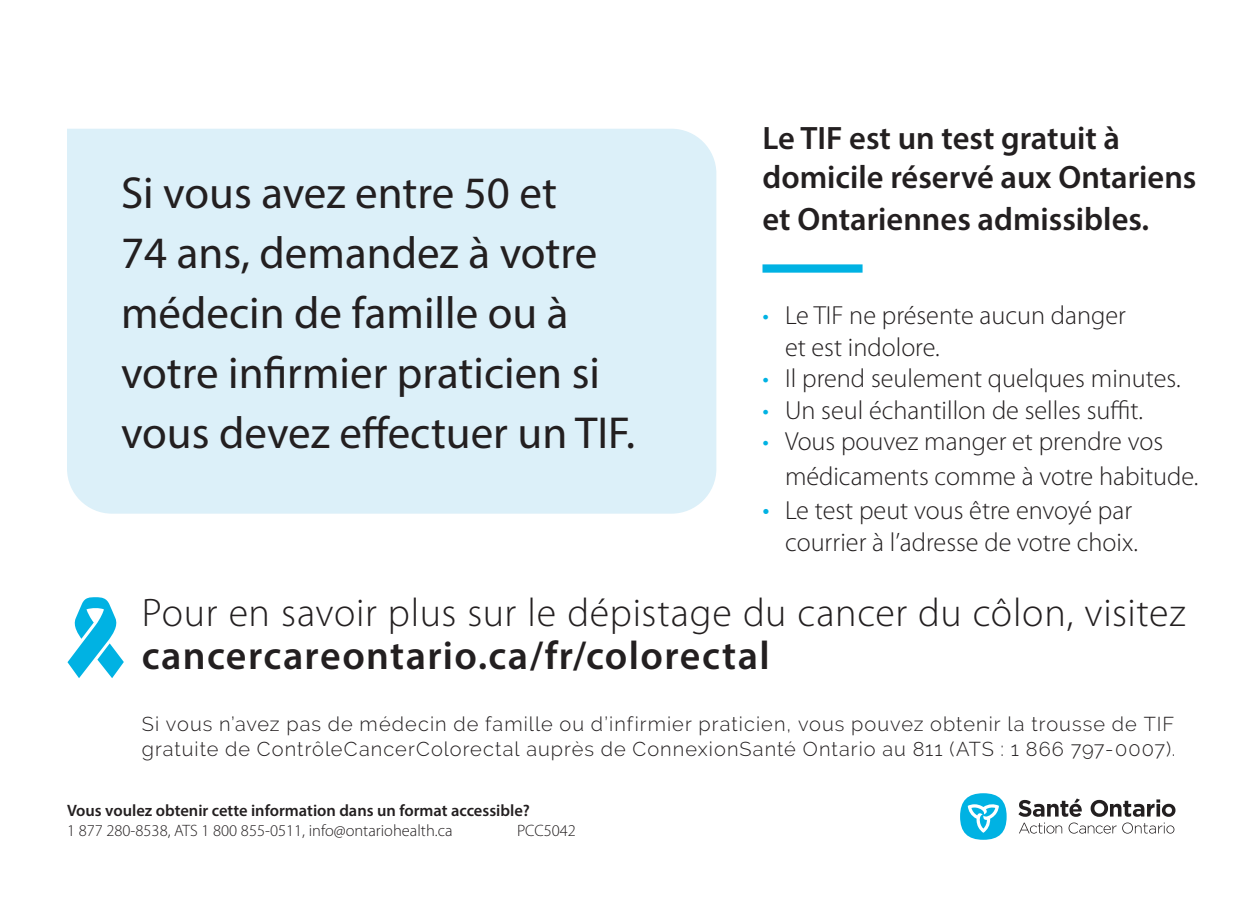
<style>
.page{position:relative;width:1260px;height:900px;background:#fff}
.page>*{position:absolute;margin:0;border:0;box-sizing:border-box;transform-origin:0 0}
.t1{font:45px/60px "Myriad Pro";color:#231f20}
.t2{font:300 40px/42.5px "Myriad Pro";letter-spacing:.015em;color:#231f20}
.t3{font:600 32.5px/39px "Myriad Pro";color:#231f20}
.t4{font:300 26.25px/31.5px "Myriad Pro";color:#231f20}
.t5{font:300 20px/25px "Raleway";letter-spacing:.05em;color:#231f20}
.t6{font:600 16.5px/19.8px "Myriad Pro";color:#231f20}
.t7{font:300 16.5px "Myriad Pro";color:#231f20}
.s1{color:#00b2e3}
.s2{font-size:28.75px;color:#00b2e3}
.s3{font-weight:600}
.s4{font-weight:300}
</style>
<div class="page">
<div style="left:67px;top:129px;width:649px;height:385px;background:#dcf0f9"></div>
<svg style="left:67px;top:597px;width:57px;height:81px"></svg>
<div style="left:762px;top:264px;width:101px;height:9px;background:#00b2e3"></div>
<div style="left:960px;top:793px;width:47px;height:47px;background:#00b2e3;border-radius:50%"></div>
<svg style="left:968px;top:804px;width:31px;height:29px"></svg>
<svg style="left:1018px;top:798px;width:64px;height:19px"></svg>
<svg style="left:1091px;top:799px;width:85px;height:18px"></svg>
<svg style="left:1019px;top:823px;width:43px;height:11px"></svg>
<svg style="left:1069px;top:823px;width:105px;height:11px"></svg>
<p class="t1" style="left:121px;top:162px;width:515px">Si vous avez entre 50 et<br>74 ans, demandez à votre médecin de famille ou à votre infirmier praticien si vous devez effectuer un TIF.</p>
<p class="t3" style="left:762px;top:117px;width:435px">Le TIF est un test gratuit à domicile réservé aux Ontariens</p>
<p class="t3" style="left:762px;top:198px;width:388px">et Ontariennes admissibles.</p>
<p class="t4" style="left:785px;top:300px;width:342px;text-indent:-22px"><span class="s1">•</span> Le TIF ne présente aucun danger et est indolore.</p>
<p class="t4" style="left:762px;top:363px;width:420px"><span class="s1">•</span> Il prend seulement quelques minutes.</p>
<p class="t4" style="left:762px;top:395px;width:382px"><span class="s1">•</span> Un seul échantillon de selles suffit.</p>
<p class="t4" style="left:785px;top:425px;width:415px;line-height:34.5px;text-indent:-22px"><span class="s1">•</span> Vous pouvez manger et prendre vos médicaments comme à votre habitude.</p>
<p class="t4" style="left:762px;top:495px;width:377px;text-align:right"><span class="s2">•</span> Le test peut vous être envoyé par courrier à l’adresse de votre choix.</p>
<h1 class="t2" style="left:142px;top:593px;width:1045px">Pour en savoir plus sur le dépistage du cancer du côlon, visitez <span class="s3">cancercareontario.ca/fr/colorectal</span></h1>
<h1 class="t5" style="left:142px;top:712px;width:1035px">Si vous n’avez pas de médecin de famille ou d’infirmier praticien, vous pouvez obtenir la trousse de TIF gratuite de ContrôleCancerColorectal auprès de ConnexionSanté Ontario au 811 (ATS : 1 866 797-0007).</h1>
<p class="t6" style="left:67px;top:800px;width:464px">Vous voulez obtenir cette information dans un format accessible?<br><span class="s4">1 877 280-8538, ATS 1 800 855-0511, info@ontariohealth.ca</span></p>
<p class="t7" style="left:517px;top:821px;width:61px">PCC5042</p>
</div>
